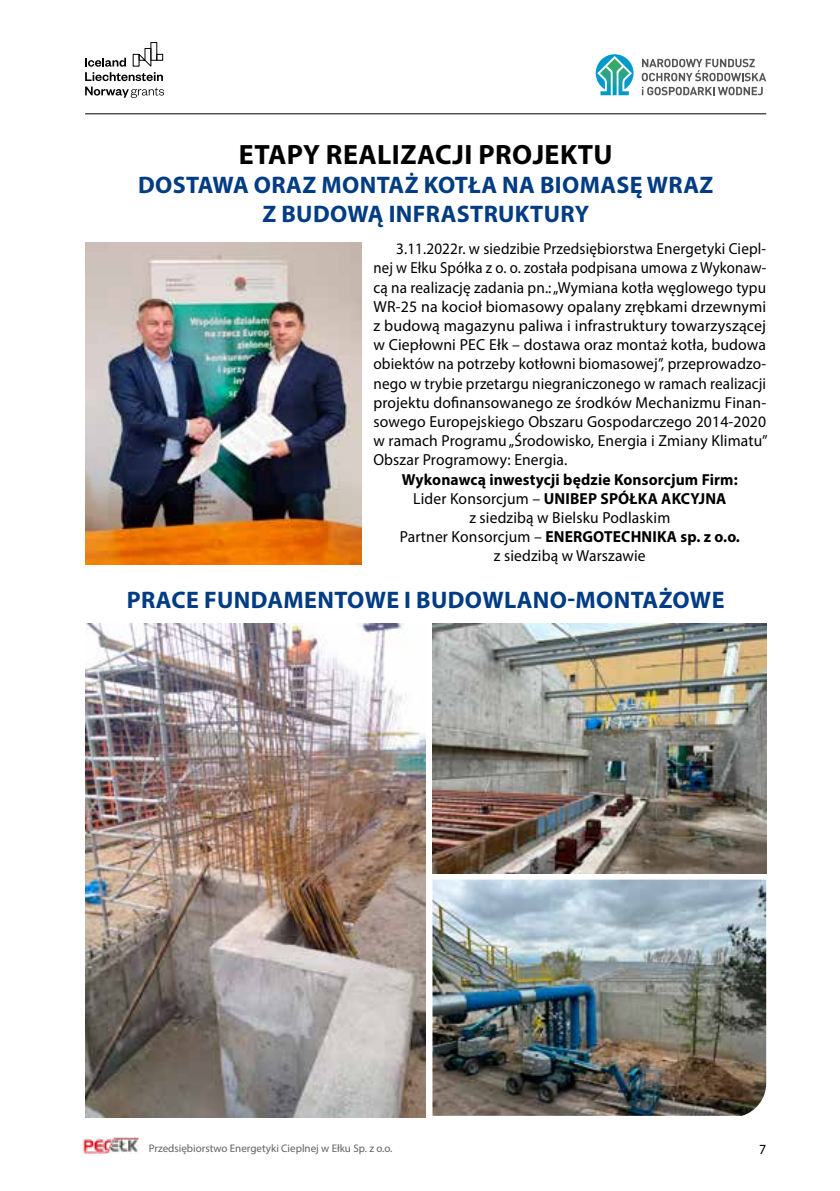
<style>
.page{position:relative;width:840px;height:1191px;background:#fff}
.page>*{position:absolute;margin:0;border:0;box-sizing:border-box;transform-origin:0 0}
.t1{font:700 28px "Myriad Pro";letter-spacing:.015em;color:#000}
.t2{font:700 24px/28.8px "Myriad Pro";letter-spacing:.015em;color:#003c83;text-align:center}
.t3{font:16px/19.2px "Myriad Pro";letter-spacing:.01em;color:#000;text-align:justify;scale:.95 1}
.t4{font:700 16px/19.2px "Myriad Pro";letter-spacing:.01em;color:#000;text-align:center}
.t5{font:14px "Myriad Pro";color:#000}
.t6{font:11px "Myriad Pro";color:#626261}
.s1{font-weight:400}
</style>
<div class="page">
<div style="left:150px;top:42px;width:7px;height:19px;border:1px solid #000"></div>
<svg style="left:85px;top:48px;width:78px;height:33px"></svg>
<svg style="left:85px;top:87px;width:79px;height:11px"></svg>
<svg style="left:641px;top:59px;width:124px;height:22px"></svg>
<svg style="left:641px;top:87px;width:121px;height:8px"></svg>
<svg style="left:595px;top:54px;width:38px;height:41px"></svg>
<hr style="left:85px;top:113px;width:680px;height:1px;background:#000">
<img style="left:82px;top:1137px;width:57px;height:16px">
<img style="left:85px;top:242px;width:276px;height:322px">
<img style="left:85px;top:624px;width:340px;height:493px">
<img style="left:432px;top:624px;width:333px;height:250px">
<img style="left:432px;top:879px;width:333px;height:236px">
<h1 class="t1" style="left:239px;top:137px;width:375px">ETAPY REALIZACJI PROJEKTU</h1>
<h2 class="t2" style="left:138px;top:170px;width:576px">DOSTAWA ORAZ MONTAŻ KOTŁA NA BIOMASĘ WRAZ<br>Z BUDOWĄ INFRASTRUKTURY</h2>
<p class="t3" style="left:373px;top:239px;width:416px;text-indent:23px">3.11.2022r. w siedzibie Przedsiębiorstwa Energetyki Ciepl&shy;nej w Ełku Spółka z o. o. została podpisana umowa z Wykonaw&shy;cą na realizację zadania pn.: „Wymiana kotła węglowego typu WR-25 na kocioł biomasowy opalany zrębkami drzewnymi z budową magazynu paliwa i infrastruktury towarzyszącej w Ciepłowni PEC Ełk – dostawa oraz montaż kotła, budowa obiektów na potrzeby kotłowni biomasowej”, przeprowadzo&shy;nego w trybie przetargu niegraniczonego w ramach realizacji projektu dofinansowanego ze środków Mechanizmu Finan&shy;sowego Europejskiego Obszaru Gospodarczego 2014-2020 w ramach Programu „Środowisko, Energia i Zmiany Klimatu” Obszar Programowy: Energia.</p>
<p class="t4" style="left:399px;top:469px;width:341px">Wykonawcą inwestycji będzie Konsorcjum Firm:<br><span class="s1">Lider Konsorcjum –</span> UNIBEP SPÓŁKA AKCYJNA<br><span class="s1">z siedzibą w Bielsku Podlaskim<br>Partner Konsorcjum –</span> ENERGOTECHNIKA sp. z o.o. <span class="s1">z siedzibą w Warszawie</span></p>
<h2 class="t2" style="left:127px;top:585px;width:598px">PRACE FUNDAMENTOWE I BUDOWLANO-MONTAŻOWE</h2>
<p class="t6" style="left:149px;top:1141px;width:245px">Przedsiębiorstwo Energetyki Cieplnej w Ełku Sp. z o.o.</p>
<p class="t5" style="left:758px;top:1140px;width:9px">7</p>
</div>
